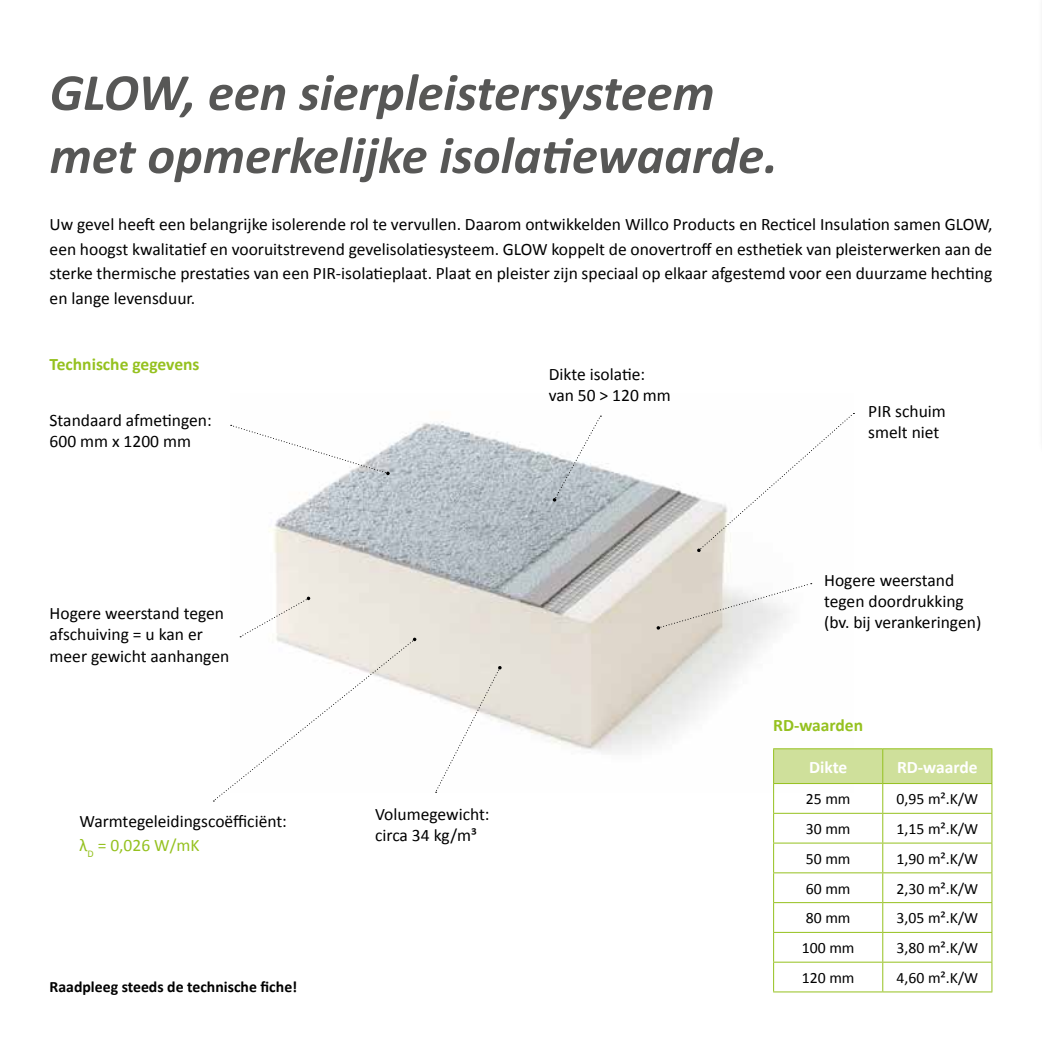
<style>
.page{position:relative;width:1042px;height:1042px;background:#fff}
.page>*{position:absolute;margin:0;border:0;box-sizing:border-box;transform-origin:0 0}
.t1{font:italic 700 52.5px/63px "Calibri";color:#575756}
.t2{font:17.5px/21px "Calibri";color:#000}
.t3{font:700 17.5px "Calibri";color:#95c11f}
.t4{font:700 17.5px "Calibri";color:#fff}
.t5{font:15.75px "Calibri";color:#000}
.t6{font:700 15.75px "Calibri";color:#000}
.s1{color:#95c11f}
</style>
<div class="page">
<img style="left:231px;top:415px;width:582px;height:339px">
<svg style="left:231px;top:425px;width:159px;height:50px"></svg>
<svg style="left:697px;top:413px;width:157px;height:139px"></svg>
<svg style="left:656px;top:583px;width:156px;height:47px"></svg>
<svg style="left:213px;top:596px;width:203px;height:205px"></svg>
<svg style="left:553px;top:416px;width:48px;height:86px"></svg>
<svg style="left:435px;top:666px;width:67px;height:127px"></svg>
<hr style="left:773px;top:748px;width:110px;height:1px;background:#95c11f">
<hr style="left:883px;top:748px;width:109px;height:1px;background:#95c11f">
<svg style="left:773px;top:749px;width:219px;height:242px"></svg>
<hr style="left:773px;top:991px;width:110px;height:1px;background:#95c11f">
<hr style="left:883px;top:991px;width:109px;height:1px;background:#95c11f">
<h1 class="t1" style="left:50px;top:61px;width:730px">GLOW, een sierpleistersysteem met opmerkelijke isolatiewaarde.</h1>
<p class="t2" style="left:50px;top:212px;width:944px;line-height:24.5px;text-align:justify">Uw gevel heeft een belangrijke isolerende rol te vervullen. Daarom ontwikkelden Willco Products en Recticel Insulation samen GLOW, een hoogst kwalitatief en vooruitstrevend gevelisolatiesysteem. GLOW koppelt de onovertroff en esthetiek van pleisterwerken aan de sterke thermische prestaties van een PIR-isolatieplaat. Plaat en pleister zijn speciaal op elkaar afgestemd voor een duurzame hechting en lange levensduur.</p>
<p class="t3" style="left:50px;top:353px;width:151px">Technische gegevens</p>
<p class="t2" style="left:50px;top:410px;width:164px">Standaard afmetingen:<br>600 mm x 1200 mm</p>
<p class="t2" style="left:50px;top:603px;width:181px">Hogere weerstand tegen afschuiving = u kan er meer gewicht aanhangen</p>
<p class="t2" style="left:79px;top:809px;width:209px;line-height:24.5px">Warmtegeleidingscoëfficiënt: <span class="s1">λ</span><sub>D</sub> <span class="s1">= 0,026 W/mK</span></p>
<p class="t6" style="left:50px;top:977px;width:249px">Raadpleeg steeds de technische fiche!</p>
<p class="t2" style="left:549px;top:364px;width:124px">Dikte isolatie: van 50 &gt; 120 mm</p>
<p class="t2" style="left:375px;top:804px;width:116px">Volumegewicht: circa 34 kg/m³</p>
<p class="t2" style="left:868px;top:400px;width:79px">PIR schuim smelt niet</p>
<p class="t2" style="left:824px;top:569px;width:159px">Hogere weerstand tegen doordrukking (bv. bij verankeringen)</p>
<p class="t3" style="left:773px;top:714px;width:91px">RD-waarden</p>
<p class="t4" style="left:809px;top:756px;width:40px">Dikte</p>
<p class="t4" style="left:897px;top:756px;width:82px">RD-waarde</p>
<p class="t5" style="left:806px;top:789px;width:46px">25 mm</p>
<p class="t5" style="left:896px;top:789px;width:83px">0,95 m².K/W</p>
<p class="t5" style="left:806px;top:819px;width:46px">30 mm</p>
<p class="t5" style="left:896px;top:819px;width:83px">1,15 m².K/W</p>
<p class="t5" style="left:806px;top:848px;width:46px">50 mm</p>
<p class="t5" style="left:896px;top:848px;width:83px">1,90 m².K/W</p>
<p class="t5" style="left:806px;top:878px;width:46px">60 mm</p>
<p class="t5" style="left:896px;top:878px;width:83px">2,30 m².K/W</p>
<p class="t5" style="left:806px;top:908px;width:46px">80 mm</p>
<p class="t5" style="left:896px;top:908px;width:83px">3,05 m².K/W</p>
<p class="t5" style="left:802px;top:938px;width:54px">100 mm</p>
<p class="t5" style="left:896px;top:938px;width:83px">3,80 m².K/W</p>
<p class="t5" style="left:802px;top:968px;width:54px">120 mm</p>
<p class="t5" style="left:896px;top:968px;width:83px">4,60 m².K/W</p>
</div>
